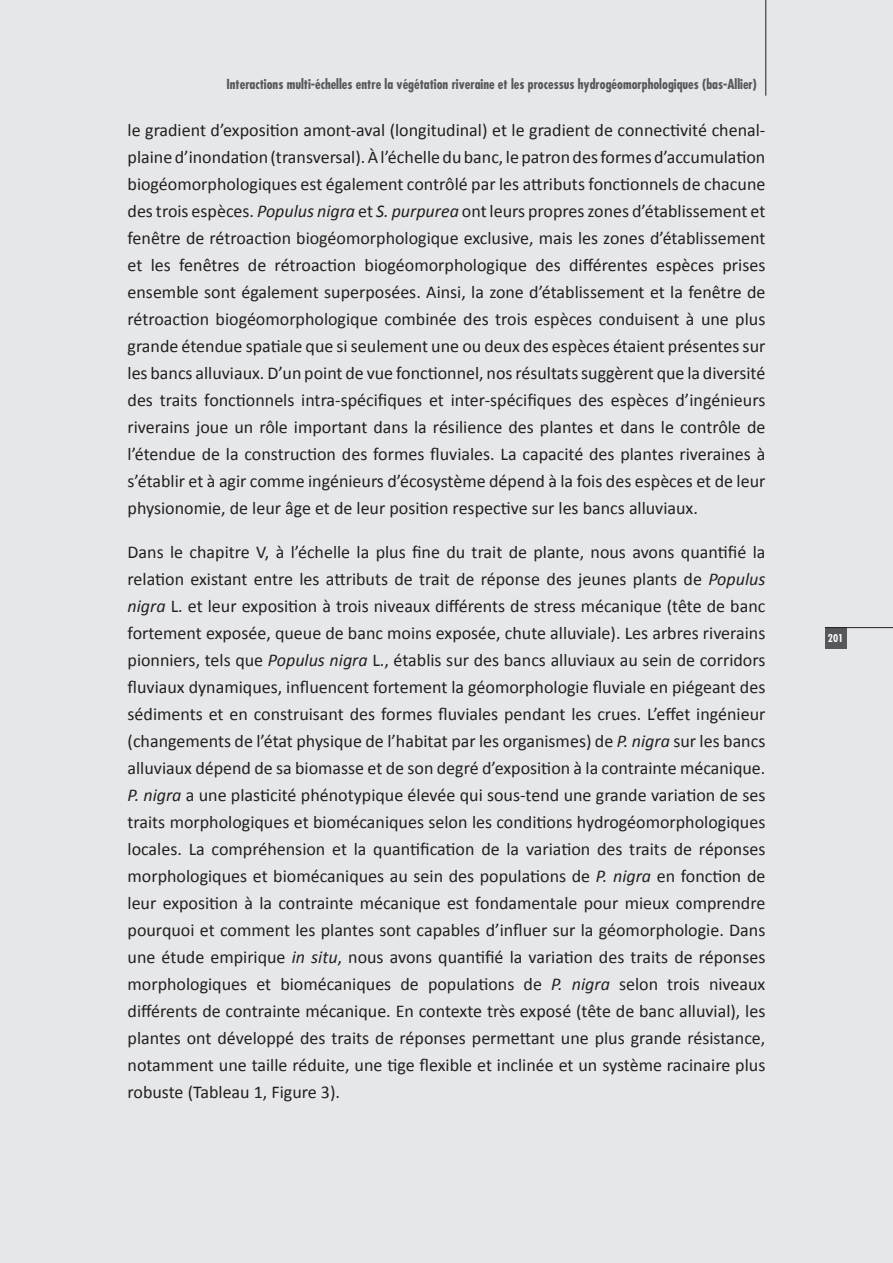
<style>
.page{position:relative;width:893px;height:1263px;background:#e6e7e9}
.page>*{position:absolute;margin:0;border:0;box-sizing:border-box;transform-origin:0 0}
.Texte_courant{font:18px/27px "Calibri";color:#231f20;text-align:justify}
.t1{font:700 condensed 13.5px "Futura";color:#57585a}
.t2{font:700 condensed 10.5px "Futura";color:#fff}
.s1{font-style:italic}
</style>
<div class="page">
<hr style="left:765px;top:0;width:1px;height:96px;background:#231f20">
<div style="left:825px;top:627px;width:21px;height:21px;background:#57585a"></div>
<hr style="left:825px;top:627px;width:68px;height:1px;background:#231f20">
<p class="t1" style="left:226px;top:76px;width:532px">Interactions multi-échelles entre la végétation riveraine et les processus hydrogéomorphologiques (bas-Allier)</p>
<p class="Texte_courant" style="left:128px;top:117px;width:639px">le gradient d’exposition amont-aval (longitudinal) et le gradient de connectivité chenal&shy;plaine d’inondation (transversal). À l’échelle du banc, le patron des formes d’accumulation biogéomorphologiques est également contrôlé par les attributs fonctionnels de chacune des trois espèces. <span class="s1">Populus nigra</span> et <span class="s1">S. purpurea</span> ont leurs propres zones d’établissement et fenêtre de rétroaction biogéomorphologique exclusive, mais les zones d’établissement et les fenêtres de rétroaction biogéomorphologique des différentes espèces prises ensemble sont également superposées. Ainsi, la zone d’établissement et la fenêtre de rétroaction biogéomorphologique combinée des trois espèces conduisent à une plus grande étendue spatiale que si seulement une ou deux des espèces étaient présentes sur les bancs alluviaux. D’un point de vue fonctionnel, nos résultats suggèrent que la diversité des traits fonctionnels intra-spécifiques et inter-spécifiques des espèces d’ingénieurs riverains joue un rôle important dans la résilience des plantes et dans le contrôle de l’étendue de la construction des formes fluviales. La capacité des plantes riveraines à s’établir et à agir comme ingénieurs d’écosystème dépend à la fois des espèces et de leur physionomie, de leur âge et de leur position respective sur les bancs alluviaux.</p>
<p class="Texte_courant" style="left:128px;top:539px;width:639px">Dans le chapitre V, à l’échelle la plus fine du trait de plante, nous avons quantifié la relation existant entre les attributs de trait de réponse des jeunes plants de <span class="s1">Populus nigra</span> L. et leur exposition à trois niveaux différents de stress mécanique (tête de banc fortement exposée, queue de banc moins exposée, chute alluviale). Les arbres riverains pionniers, tels que <span class="s1">Populus nigra</span> L., établis sur des bancs alluviaux au sein de corridors fluviaux dynamiques, influencent fortement la géomorphologie fluviale en piégeant des sédiments et en construisant des formes fluviales pendant les crues. L’effet ingénieur (changements de l’état physique de l’habitat par les organismes) de <span class="s1">P. nigra</span> sur les bancs alluviaux dépend de sa biomasse et de son degré d’exposition à la contrainte mécanique.<br><span class="s1">P. nigra</span> a une plasticité phénotypique élevée qui sous-tend une grande variation de ses traits morphologiques et biomécaniques selon les conditions hydrogéomorphologiques locales. La compréhension et la quantification de la variation des traits de réponses morphologiques et biomécaniques au sein des populations de <span class="s1">P. nigra</span> en fonction de leur exposition à la contrainte mécanique est fondamentale pour mieux comprendre pourquoi et comment les plantes sont capables d’influer sur la géomorphologie. Dans une étude empirique <span class="s1">in situ</span>, nous avons quantifié la variation des traits de réponses morphologiques et biomécaniques de populations de <span class="s1">P. nigra</span> selon trois niveaux différents de contrainte mécanique. En contexte très exposé (tête de banc alluvial), les plantes ont développé des traits de réponses permettant une plus grande résistance, notamment une taille réduite, une tige flexible et inclinée et un système racinaire plus robuste (Tableau 1, Figure 3).</p>
<p class="t2" style="left:828px;top:631px;width:17px">201</p>
</div>
